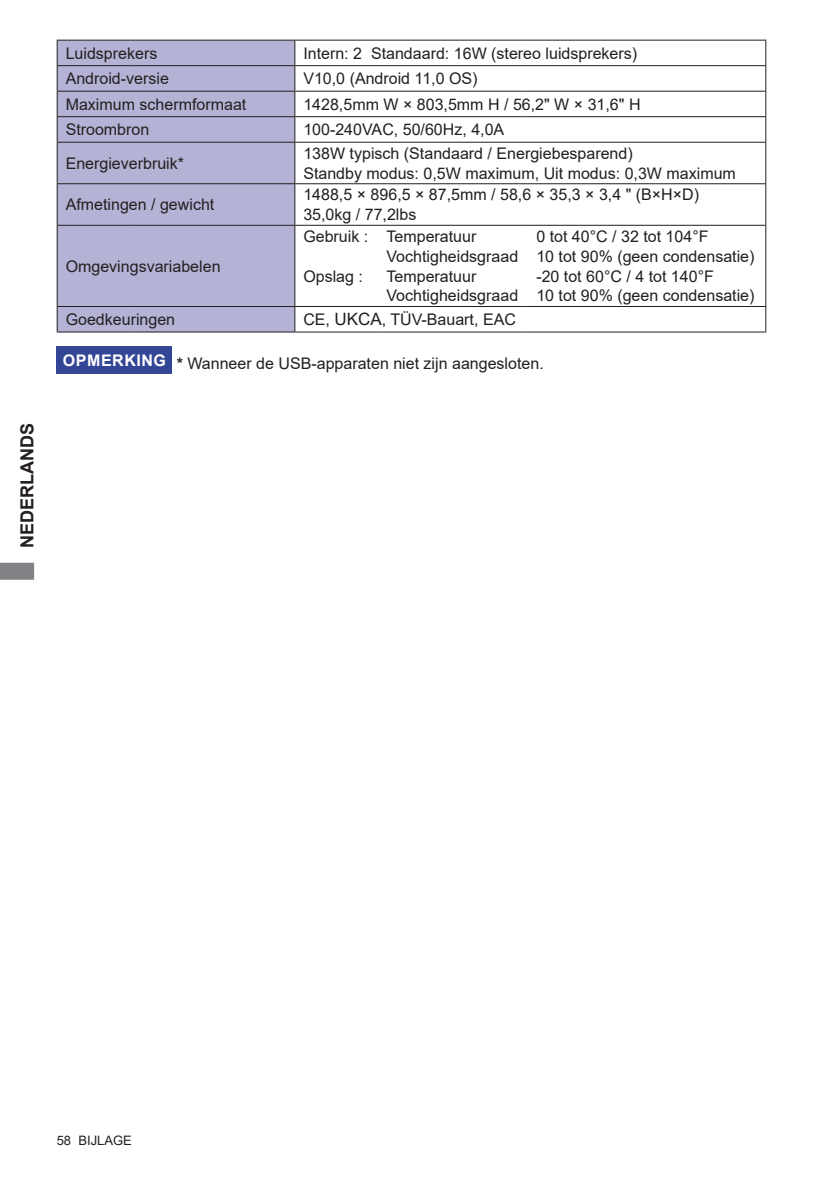
<style>
.page{position:relative;width:840px;height:1191px;background:#fff}
.page>*{position:absolute;margin:0;border:0;box-sizing:border-box;transform-origin:0 0}
.t1{font:700 18px "Arial";color:#231f20}
.t2{font:16px/19.8px "Arial";color:#231f20}
.t3{font:13px "Arial";color:#231f20}
.s1{font-size:17px}
.s2{font-weight:700}
</style>
<div class="page">
<svg style="left:0;top:562px;width:34px;height:18px"></svg>
<div style="left:57px;top:346px;width:115px;height:28px;background:#334595"></div>
<div style="left:58px;top:41px;width:236px;height:290px;background:#b4b3d5"></div>
<hr style="left:57px;top:40px;width:73px;height:1px;background:#231f20">
<hr style="left:130px;top:40px;width:165px;height:1px;background:#231f20">
<hr style="left:295px;top:40px;width:83px;height:1px;background:#231f20">
<hr style="left:378px;top:40px;width:149px;height:1px;background:#231f20">
<hr style="left:527px;top:40px;width:238px;height:1px;background:#231f20">
<hr style="left:57px;top:65px;width:73px;height:1px;background:#231f20">
<hr style="left:130px;top:65px;width:165px;height:1px;background:#231f20">
<hr style="left:295px;top:65px;width:83px;height:1px;background:#231f20">
<hr style="left:378px;top:65px;width:149px;height:1px;background:#231f20">
<hr style="left:527px;top:65px;width:238px;height:1px;background:#231f20">
<hr style="left:57px;top:91px;width:73px;height:1px;background:#231f20">
<hr style="left:130px;top:91px;width:165px;height:1px;background:#231f20">
<hr style="left:295px;top:91px;width:83px;height:1px;background:#231f20">
<hr style="left:378px;top:91px;width:149px;height:1px;background:#231f20">
<hr style="left:527px;top:91px;width:238px;height:1px;background:#231f20">
<hr style="left:57px;top:116px;width:73px;height:1px;background:#231f20">
<svg style="left:57px;top:41px;width:1px;height:101px"></svg>
<hr style="left:130px;top:116px;width:165px;height:1px;background:#231f20">
<hr style="left:295px;top:116px;width:83px;height:1px;background:#231f20">
<svg style="left:294px;top:41px;width:1px;height:101px"></svg>
<hr style="left:378px;top:116px;width:149px;height:1px;background:#231f20">
<hr style="left:527px;top:116px;width:238px;height:1px;background:#231f20">
<svg style="left:765px;top:41px;width:1px;height:101px"></svg>
<hr style="left:57px;top:142px;width:73px;height:1px;background:#231f20">
<hr style="left:57px;top:143px;width:1px;height:40px;background:#231f20">
<hr style="left:130px;top:142px;width:165px;height:1px;background:#231f20">
<hr style="left:295px;top:142px;width:83px;height:1px;background:#231f20">
<hr style="left:294px;top:143px;width:1px;height:40px;background:#231f20">
<hr style="left:378px;top:142px;width:149px;height:1px;background:#231f20">
<hr style="left:527px;top:142px;width:238px;height:1px;background:#231f20">
<hr style="left:765px;top:143px;width:1px;height:40px;background:#231f20">
<hr style="left:57px;top:183px;width:73px;height:1px;background:#231f20">
<hr style="left:57px;top:184px;width:1px;height:41px;background:#231f20">
<hr style="left:130px;top:183px;width:165px;height:1px;background:#231f20">
<hr style="left:295px;top:183px;width:83px;height:1px;background:#231f20">
<hr style="left:294px;top:184px;width:1px;height:41px;background:#231f20">
<hr style="left:378px;top:183px;width:149px;height:1px;background:#231f20">
<hr style="left:527px;top:183px;width:238px;height:1px;background:#231f20">
<hr style="left:765px;top:184px;width:1px;height:41px;background:#231f20">
<hr style="left:57px;top:225px;width:73px;height:1px;background:#231f20">
<hr style="left:57px;top:226px;width:1px;height:80px;background:#231f20">
<hr style="left:130px;top:225px;width:165px;height:1px;background:#231f20">
<hr style="left:57px;top:306px;width:73px;height:1px;background:#231f20">
<svg style="left:57px;top:307px;width:1px;height:24px"></svg>
<hr style="left:130px;top:306px;width:165px;height:1px;background:#231f20">
<svg style="left:294px;top:307px;width:1px;height:24px"></svg>
<svg style="left:765px;top:307px;width:1px;height:24px"></svg>
<hr style="left:57px;top:331px;width:73px;height:1px;background:#231f20">
<hr style="left:130px;top:331px;width:165px;height:1px;background:#231f20">
<hr style="left:295px;top:331px;width:83px;height:1px;background:#231f20">
<hr style="left:378px;top:331px;width:149px;height:1px;background:#231f20">
<hr style="left:527px;top:331px;width:238px;height:1px;background:#231f20">
<hr style="left:295px;top:225px;width:83px;height:1px;background:#231f20">
<hr style="left:294px;top:226px;width:1px;height:80px;background:#231f20">
<hr style="left:378px;top:225px;width:149px;height:1px;background:#231f20">
<hr style="left:527px;top:225px;width:238px;height:1px;background:#231f20">
<hr style="left:765px;top:226px;width:1px;height:80px;background:#231f20">
<hr style="left:295px;top:306px;width:83px;height:1px;background:#231f20">
<hr style="left:378px;top:306px;width:149px;height:1px;background:#231f20">
<hr style="left:527px;top:306px;width:238px;height:1px;background:#231f20">
<p class="t1" style="left:14px;top:548px;width:126px;rotate:-90deg">NEDERLANDS</p>
<p class="t2" style="left:66px;top:43px;width:93px">Luidsprekers</p>
<p class="t2" style="left:303px;top:43px;width:335px">Intern: 2 Standaard: 16W (stereo luidsprekers)</p>
<p class="t2" style="left:66px;top:69px;width:105px">Android-versie</p>
<p class="t2" style="left:303px;top:69px;width:176px">V10,0 (Android 11,0 OS)</p>
<p class="t2" style="left:66px;top:94px;width:182px">Maximum schermformaat</p>
<p class="t2" style="left:303px;top:94px;width:338px">1428,5mm W × 803,5mm H / 56,2" W × 31,6" H</p>
<p class="t2" style="left:66px;top:120px;width:85px">Stroombron</p>
<p class="t2" style="left:303px;top:120px;width:202px">100-240VAC, 50/60Hz, 4,0A</p>
<p class="t2" style="left:66px;top:153px;width:120px">Energieverbruik*</p>
<p class="t2" style="left:303px;top:143px;width:434px">138W typisch (Standaard / Energiebesparend)<br>Standby modus: 0,5W maximum, Uit modus: 0,3W maximum</p>
<p class="t2" style="left:66px;top:195px;width:150px">Afmetingen / gewicht</p>
<p class="t2" style="left:303px;top:185px;width:397px">1488,5 × 896,5 × 87,5mm / 58,6 × 35,3 × 3,4 " (B×H×D)<br>35,0kg / 77,2lbs</p>
<p class="t2" style="left:66px;top:256px;width:156px">Omgevingsvariabelen</p>
<p class="t2" style="left:303px;top:226px;width:66px">Gebruik :</p>
<p class="t2" style="left:303px;top:266px;width:61px">Opslag :</p>
<p class="t2" style="left:386px;top:226px;width:133px">Temperatuur<br>Vochtigheidsgraad<br>Temperatuur<br>Vochtigheidsgraad</p>
<p class="t2" style="left:536px;top:226px;width:219px">0 tot 40°C / 32 tot 104°F<br>10 tot 90% (geen condensatie) -20 tot 60°C / 4 tot 140°F<br>10 tot 90% (geen condensatie)</p>
<p class="t2" style="left:66px;top:309px;width:111px">Goedkeuringen</p>
<p class="t2" style="left:303px;top:309px;width:214px">CE, <span class="s1">UKCA</span>, TÜV-Bauart, EAC</p>
<p class="t2" style="left:63px;top:353px;width:482px"><sup>OPMERKING</sup> <span class="s2">*</span> Wanneer de USB-apparaten niet zijn aangesloten.</p>
<p class="t3" style="left:57px;top:1131px;width:77px">58 BIJLAGE</p>
</div>
